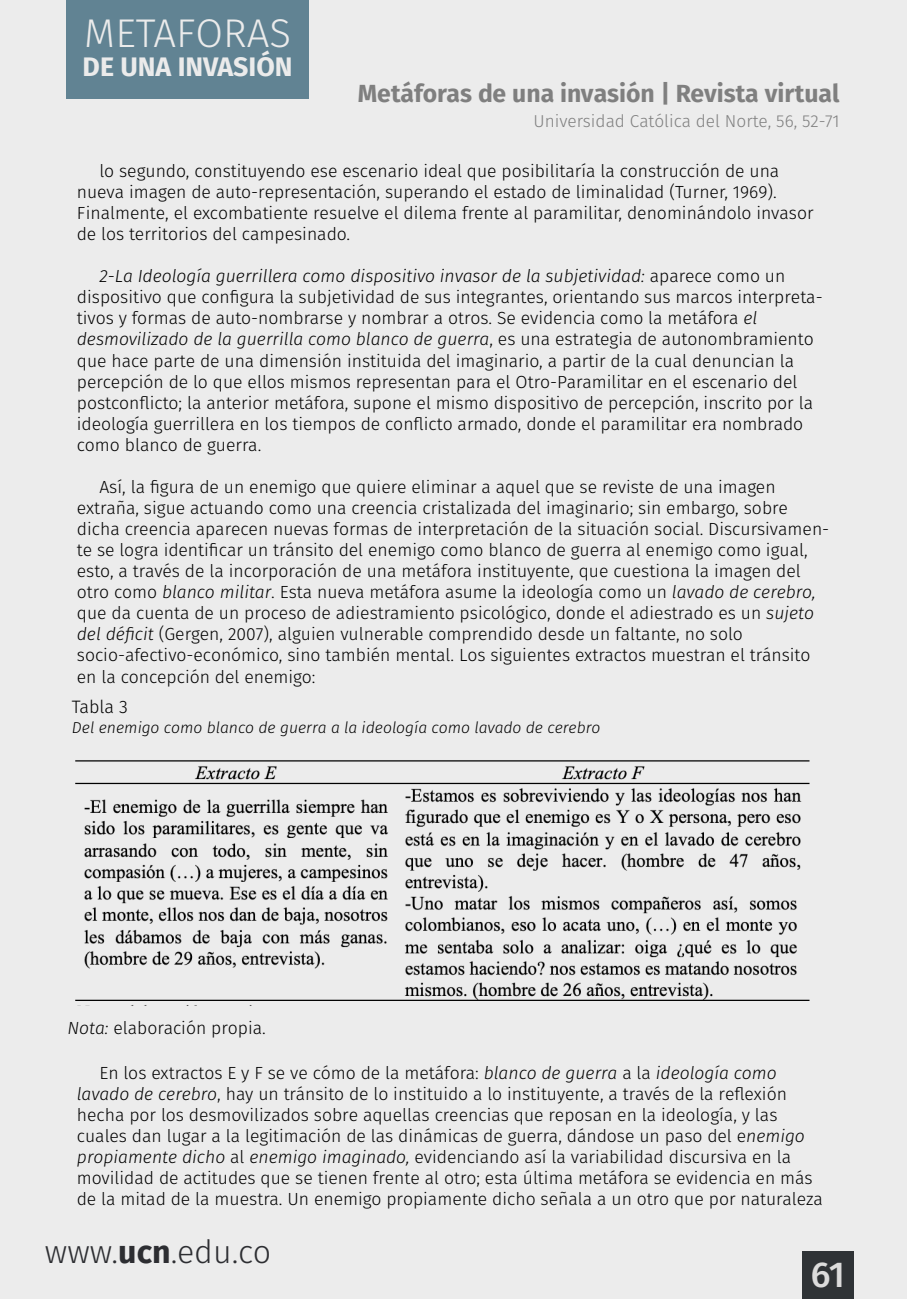
<style>
.page{position:relative;width:907px;height:1299px;background:#ececec}
.page>*{position:absolute;margin:0;border:0;box-sizing:border-box;transform-origin:0 0}
.t1{font:300 40.05px "Fira Sans";color:#ebebeb}
.t2{font:500 36px "Fira Sans";color:#dcdcdc}
.t3{font:300 32.18px "Fira Sans";color:#2d2e32}
.t4{font:700 26.78px "Fira Sans";color:#ebebeb}
.t5{font:700 24.75px "Fira Sans";color:#7f7f7f}
.t6{font:300 18px "Fira Sans";color:#000}
.t7{font:300 17.55px/21.2px "Fira Sans";color:#000}
.t8{font:300 17.32px "Fira Sans";color:#7f7f7f}
.t9{font:italic 300 15.75px "Fira Sans";color:#000}
.s1{font-style:italic}
.s2{font-weight:700}
</style>
<div class="page">
<div style="left:66px;top:0;width:243px;height:98px;background:#618393"></div>
<img style="left:75px;top:760px;width:735px;height:241px">
<div style="left:802px;top:1252px;width:51px;height:47px;background:#2f3336"></div>
<h1 class="t1" style="left:84px;top:5px;width:208px">METAFORAS</h1>
<h3 class="t4" style="left:83px;top:48px;width:211px">DE UNA INVASIÓN</h3>
<h3 class="t5" style="left:358px;top:76px;width:483px">Metáforas de una invasión | Revista virtual</h3>
<p class="t8" style="left:533px;top:108px;width:308px">Universidad Católica del Norte, 56, 52-71</p>
<p class="t7" style="left:77px;top:160px;width:738px;text-indent:22px">lo segundo, constituyendo ese escenario ideal que posibilitaría la construcción de una nueva imagen de auto-representación, superando el estado de liminalidad (Turner, 1969).<br>Finalmente, el excombatiente resuelve el dilema frente al paramilitar, denominándolo invasor de los territorios del campesinado.</p>
<p class="t7" style="left:77px;top:265px;width:747px;text-indent:22px"><span class="s1">2-La Ideología guerrillera como dispositivo invasor de la subjetividad:</span> aparece como un dispositivo que configura la subjetividad de sus integrantes, orientando sus marcos interpreta&shy;tivos y formas de auto-nombrarse y nombrar a otros. Se evidencia como la metáfora <span class="s1">el desmovilizado de la guerrilla como blanco de guerra</span>, es una estrategia de autonombramiento que hace parte de una dimensión instituida del imaginario, a partir de la cual denuncian la percepción de lo que ellos mismos representan para el Otro-Paramilitar en el escenario del postconflicto; la anterior metáfora, supone el mismo dispositivo de percepción, inscrito por la ideología guerrillera en los tiempos de conflicto armado, donde el paramilitar era nombrado como blanco de guerra.</p>
<p class="t7" style="left:77px;top:476px;width:754px;text-indent:22px">Así, la figura de un enemigo que quiere eliminar a aquel que se reviste de una imagen extraña, sigue actuando como una creencia cristalizada del imaginario; sin embargo, sobre dicha creencia aparecen nuevas formas de interpretación de la situación social. Discursivamen&shy;te se logra identificar un tránsito del enemigo como blanco de guerra al enemigo como igual, esto, a través de la incorporación de una metáfora instituyente, que cuestiona la imagen del otro como <span class="s1">blanco militar</span>. Esta nueva metáfora asume la ideología como un <span class="s1">lavado de cerebro, </span>que da cuenta de un proceso de adiestramiento psicológico, donde el adiestrado es un <span class="s1">sujeto del déficit</span> (Gergen, 2007), alguien vulnerable comprendido desde un faltante, no solo socio-afectivo-económico, sino también mental. Los siguientes extractos muestran el tránsito en la concepción del enemigo:</p>
<p class="t6" style="left:72px;top:693px;width:58px">Tabla 3</p>
<p class="t9" style="left:72px;top:716px;width:530px">Del enemigo como blanco de guerra a la ideología como lavado de cerebro</p>
<p class="t7" style="left:68px;top:1017px;width:200px"><span class="s1">Nota:</span> elaboración propia.</p>
<p class="t7" style="left:77px;top:1061px;width:747px;text-indent:22px">En los extractos E y F se ve cómo de la metáfora: <span class="s1">blanco de guerra</span> a la <span class="s1">ideología como lavado de cerebro</span>, hay un tránsito de lo instituido a lo instituyente, a través de la reflexión hecha por los desmovilizados sobre aquellas creencias que reposan en la ideología, y las cuales dan lugar a la legitimación de las dinámicas de guerra, dándose un paso del e<span class="s1">nemigo propiamente dicho</span> al <span class="s1">enemigo imaginado,</span> evidenciando así la variabilidad discursiva en la movilidad de actitudes que se tienen frente al otro; esta última metáfora se evidencia en más de la mitad de la muestra. Un enemigo propiamente dicho señala a un otro que por naturaleza</p>
<h3 class="t3" style="left:45px;top:1229px;width:228px">www.<span class="s2">ucn</span>.edu.co</h3>
<h2 class="t2" style="left:811px;top:1248px;width:36px">61</h2>
</div>
